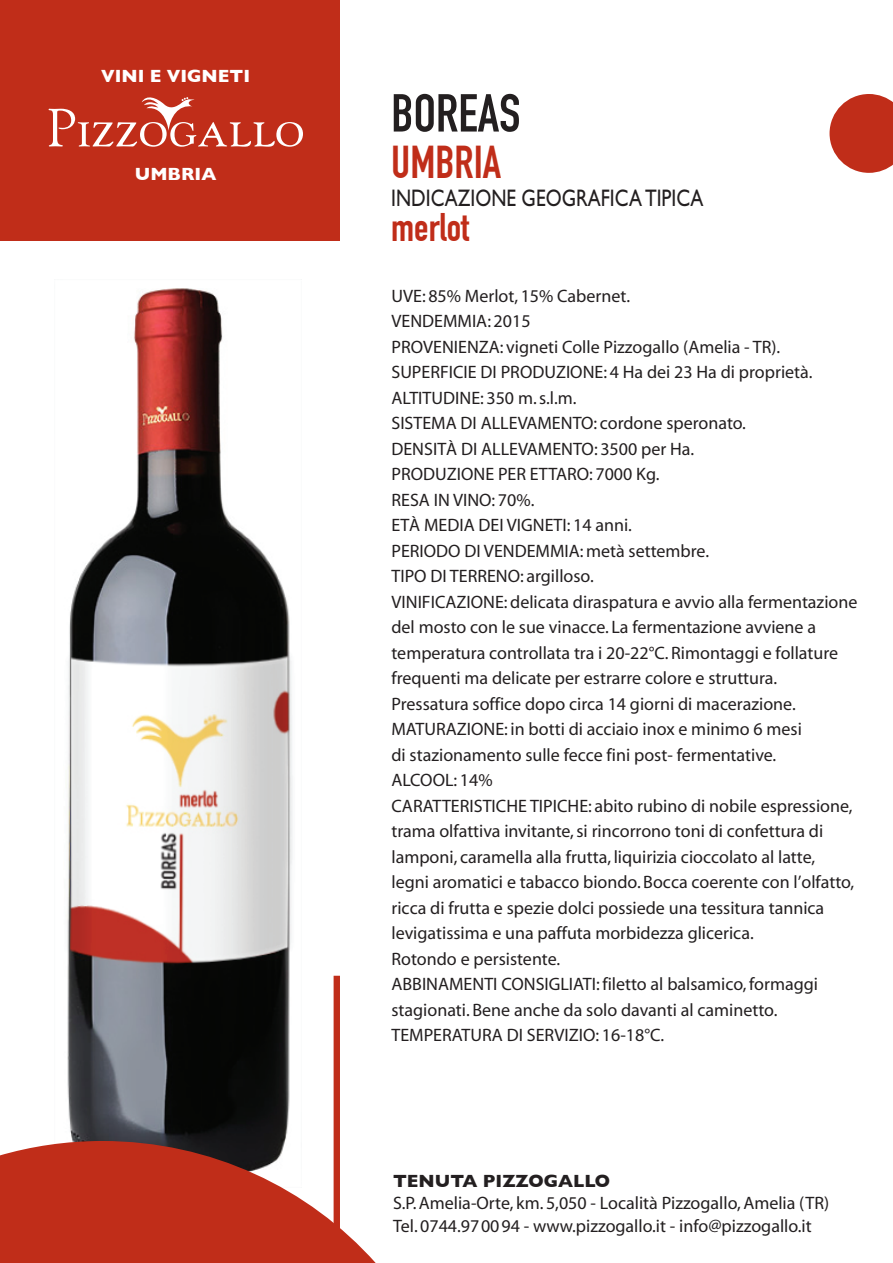
<style>
.page{position:relative;width:893px;height:1263px;background:#fff}
.page>*{position:absolute;margin:0;border:0;box-sizing:border-box;transform-origin:0 0}
.t1{font:700 52.5px "DIN Condensed";color:#231f20}
.t2{font:700 45px "DIN Condensed";color:#c02d19}
.t3{font:700 39px "DIN Condensed";color:#c02d19}
.t4{font:24px "Gill Sans";color:#231f20;scale:.81 1}
.t5{font:18px/25.5px "Myriad";color:#231f20}
.t6{font:700 18px "Gill Sans";color:#fff}
.t7{font:700 18px "Gill Sans";color:#231f20}
</style>
<div class="page">
<img style="left:67px;top:288px;width:226px;height:853px">
<div style="left:0;top:0;width:340px;height:241px;background:#c02d19"></div>
<svg style="left:49px;top:97px;width:254px;height:50px"></svg>
<svg style="left:0;top:1141px;width:376px;height:122px;fill:#c02d19"></svg>
<svg style="left:829px;top:94px;width:64px;height:79px"></svg>
<div style="left:334px;top:976px;width:6px;height:280px;background:#c02d19"></div>
<p class="t6" style="left:101px;top:62px;width:151px">VINI E VIGNETI</p>
<p class="t6" style="left:135px;top:159px;width:83px">UMBRIA</p>
<h1 class="t1" style="left:391px;top:82px;width:131px">BOREAS</h1>
<h2 class="t2" style="left:391px;top:135px;width:112px">UMBRIA</h2>
<h3 class="t3" style="left:391px;top:204px;width:79px">merlot</h3>
<h3 class="t4" style="left:391px;top:184px;width:387px">INDICAZIONE GEOGRAFICA TIPICA</h3>
<p class="t5" style="left:391px;top:284px;width:467px">UVE: 85% Merlot, 15% Cabernet.<br>VENDEMMIA: 2015<br>PROVENIENZA: vigneti Colle Pizzogallo (Amelia - TR).<br>SUPERFICIE DI PRODUZIONE: 4 Ha dei 23 Ha di proprietà.<br>ALTITUDINE: 350 m. s.l.m.<br>SISTEMA DI ALLEVAMENTO: cordone speronato.<br>DENSITÀ DI ALLEVAMENTO: 3500 per Ha.<br>PRODUZIONE PER ETTARO: 7000 Kg.<br>RESA IN VINO: 70%.<br>ETÀ MEDIA DEI VIGNETI: 14 anni.<br>PERIODO DI VENDEMMIA: metà settembre.<br>TIPO DI TERRENO: argilloso.<br>VINIFICAZIONE: delicata diraspatura e avvio alla fermentazione del mosto con le sue vinacce. La fermentazione avviene a temperatura controllata tra i 20-22°C. Rimontaggi e follature frequenti ma delicate per estrarre colore e struttura.<br>Pressatura soffice dopo circa 14 giorni di macerazione.<br>MATURAZIONE: in botti di acciaio inox e minimo 6 mesi<br>di stazionamento sulle fecce fini post- fermentative.<br>ALCOOL: 14%<br>CARATTERISTICHE TIPICHE: abito rubino di nobile espressione, trama olfattiva invitante, si rincorrono toni di confettura di lamponi, caramella alla frutta, liquirizia cioccolato al latte,<br>legni aromatici e tabacco biondo. Bocca coerente con l’olfatto, ricca di frutta e spezie dolci possiede una tessitura tannica levigatissima e una paffuta morbidezza glicerica.<br>Rotondo e persistente.<br>ABBINAMENTI CONSIGLIATI: filetto al balsamico, formaggi stagionati. Bene anche da solo davanti al caminetto.<br>TEMPERATURA DI SERVIZIO: 16-18°C.</p>
<p class="t7" style="left:393px;top:1166px;width:219px">TENUTA PIZZOGALLO</p>
<p class="t5" style="left:393px;top:1193px;width:438px;line-height:22.5px">S.P. Amelia-Orte, km. 5,050 - Località Pizzogallo, Amelia (TR)<br>Tel. 0744.970094 - www.pizzogallo.it - info@pizzogallo.it</p>
</div>
